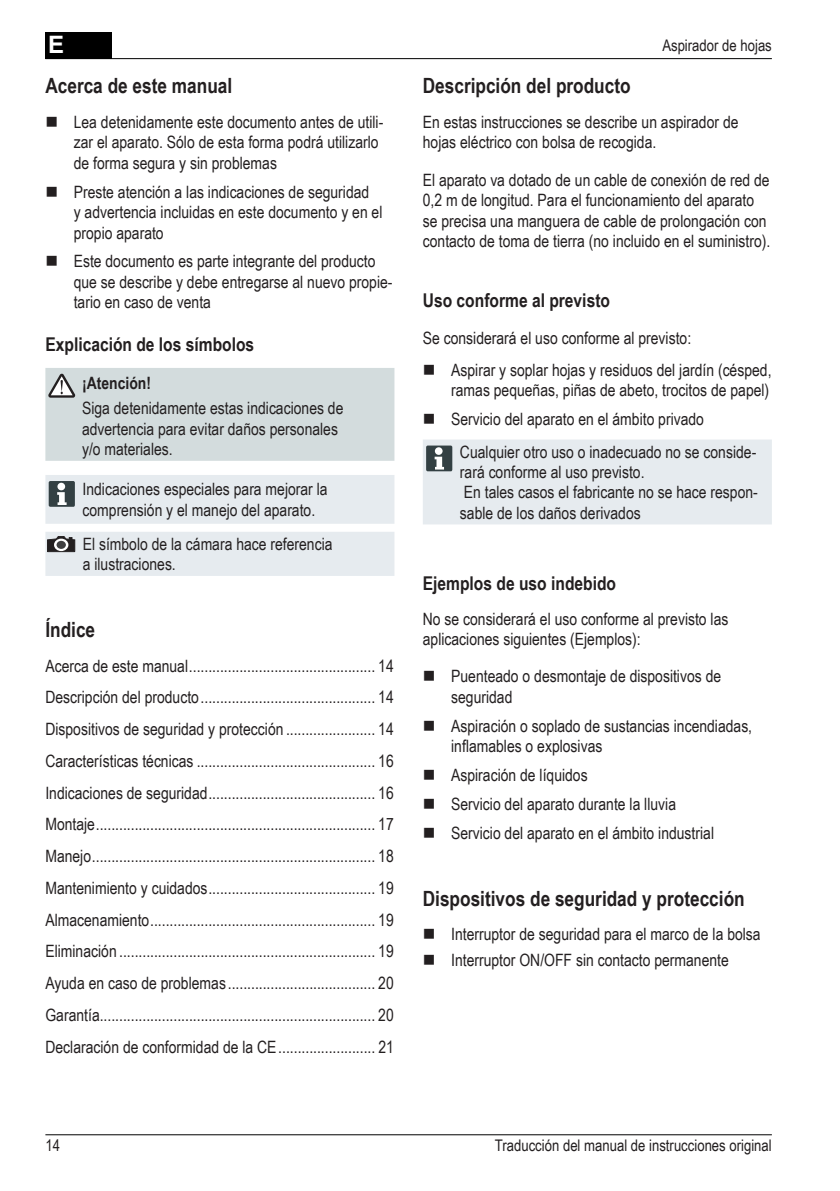
<style>
.page{position:relative;width:840px;height:1191px;background:#fff}
.page>*{position:absolute;margin:0;border:0;box-sizing:border-box;transform-origin:0 0}
.t1{font:700 24px "Arial";color:#fff}
.t2{font:700 21px "Arial Narrow";color:#231f20}
.t3{font:700 19px "Arial Narrow";color:#231f20}
.t4{font:17px/20.4px "Arial Narrow";color:#231f20}
.t5{font:700 17px "Arial Narrow";color:#231f20}
.t6{font:16px "Arial Narrow";color:#231f20}
</style>
<div class="page">
<div style="left:45px;top:32px;width:67px;height:27px;background:#000"></div>
<hr style="left:45px;top:1134px;width:726px;height:1px;background:#000">
<hr style="left:45px;top:58px;width:726px;height:1px;background:#000">
<div style="left:45px;top:368px;width:349px;height:93px;background:#d3dcdd"></div>
<div style="left:45px;top:475px;width:349px;height:49px;background:#e6ebef"></div>
<div style="left:57px;top:483px;width:8px;height:7px;background:#fff;border-radius:50%"></div>
<div style="left:45px;top:532px;width:349px;height:44px;background:#e6ebef"></div>
<div style="left:423px;top:439px;width:348px;height:85px;background:#e6ebef"></div>
<div style="left:434px;top:447px;width:8px;height:8px;background:#fff;border-radius:50%"></div>
<h1 class="t1" style="left:48px;top:29px;width:18px">E</h1>
<p class="t2" style="left:45px;top:70px;width:188px">Acerca de este manual</p>
<p class="t4" style="left:74px;top:111px;width:311px">Lea detenidamente este documento antes de utili&shy;zar el aparato. Sólo de esta forma podrá utilizarlo de forma segura y sin problemas</p>
<p class="t4" style="left:74px;top:181px;width:310px">Preste atención a las indicaciones de seguridad<br>y advertencia incluidas en este documento y en el propio aparato</p>
<p class="t4" style="left:74px;top:250px;width:320px">Este documento es parte integrante del producto que se describe y debe entregarse al nuevo propie&shy;tario en caso de venta</p>
<p class="t3" style="left:45px;top:330px;width:210px">Explicación de los símbolos</p>
<p class="t5" style="left:82px;top:371px;width:70px">¡Atención!</p>
<p class="t4" style="left:82px;top:397px;width:263px">Siga detenidamente estas indicaciones de advertencia para evitar daños personales y/o materiales.</p>
<p class="t4" style="left:82px;top:478px;width:246px">Indicaciones especiales para mejorar la comprensión y el manejo del aparato.</p>
<p class="t4" style="left:83px;top:533px;width:251px">El símbolo de la cámara hace referencia a -ilustraciones.</p>
<p class="t2" style="left:45px;top:614px;width:51px">Índice</p>
<p class="t4" style="left:45px;top:649px;width:350px;line-height:31.8px;text-align:justify">Acerca de este manual................................................ 14<br>Descripción del producto............................................. 14<br>Dispositivos de seguridad y protección ....................... 14<br>Características técnicas .............................................. 16<br>Indicaciones de seguridad........................................... 16<br>Montaje........................................................................ 17<br>Manejo......................................................................... 18<br>Mantenimiento y cuidados........................................... 19<br>Almacenamiento.......................................................... 19<br>Eliminación .................................................................. 19<br>Ayuda en caso de problemas ...................................... 20<br>Garantía....................................................................... 20<br>Declaración de conformidad de la CE......................... 21</p>
<p class="t6" style="left:662px;top:34px;width:111px">Aspirador de hojas</p>
<p class="t2" style="left:422px;top:70px;width:209px">Descripción del producto</p>
<p class="t4" style="left:422px;top:111px;width:317px">En estas instrucciones se describe un aspirador de hojas eléctrico con bolsa de recogida.</p>
<p class="t4" style="left:422px;top:169px;width:349px">El aparato va dotado de un cable de conexión de red de 0,2 m de longitud. Para el funcionamiento del aparato se precisa una manguera de cable de prolongación con contacto de toma de tierra (no incluido en el suministro).</p>
<p class="t3" style="left:422px;top:286px;width:189px">Uso conforme al previsto</p>
<p class="t4" style="left:451px;top:322px;width:321px;line-height:31.8px;text-indent:-28px">Se considerará el uso conforme al previsto:<br>Aspirar y soplar hojas y residuos del jardín (césped,</p>
<p class="t4" style="left:451px;top:375px;width:319px;line-height:29px">ramas pequeñas, piñas de abeto, trocitos de papel)<br>Servicio del aparato en el ámbito privado</p>
<p class="t4" style="left:459px;top:441px;width:299px">Cualquier otro uso o inadecuado no se conside&shy;rará conforme al uso previsto.<br>En tales casos el fabricante no se hace respon&shy;sable de los daños derivados</p>
<p class="t3" style="left:422px;top:569px;width:195px">Ejemplos de uso indebido</p>
<p class="t4" style="left:422px;top:608px;width:307px">No se considerará el uso conforme al previsto las aplicaciones siguientes (Ejemplos):</p>
<p class="t4" style="left:451px;top:665px;width:271px">Puenteado o desmontaje de dispositivos de seguridad</p>
<p class="t4" style="left:451px;top:715px;width:302px">Aspiración o soplado de sustancias incendiadas, inflamables o explosivas</p>
<p class="t4" style="left:451px;top:760px;width:264px;line-height:29px">Aspiración de líquidos<br>Servicio del aparato durante la lluvia<br>Servicio del aparato en el ámbito industrial</p>
<p class="t2" style="left:422px;top:882px;width:323px">Dispositivos de seguridad y protección</p>
<p class="t4" style="left:451px;top:920px;width:311px;line-height:26px">Interruptor de seguridad para el marco de la bolsa<br>Interruptor ON/OFF sin contacto permanente</p>
<p class="t6" style="left:45px;top:1133px;width:16px">14</p>
<p class="t6" style="left:494px;top:1133px;width:278px">Traducción del manual de instrucciones original</p>
</div>
